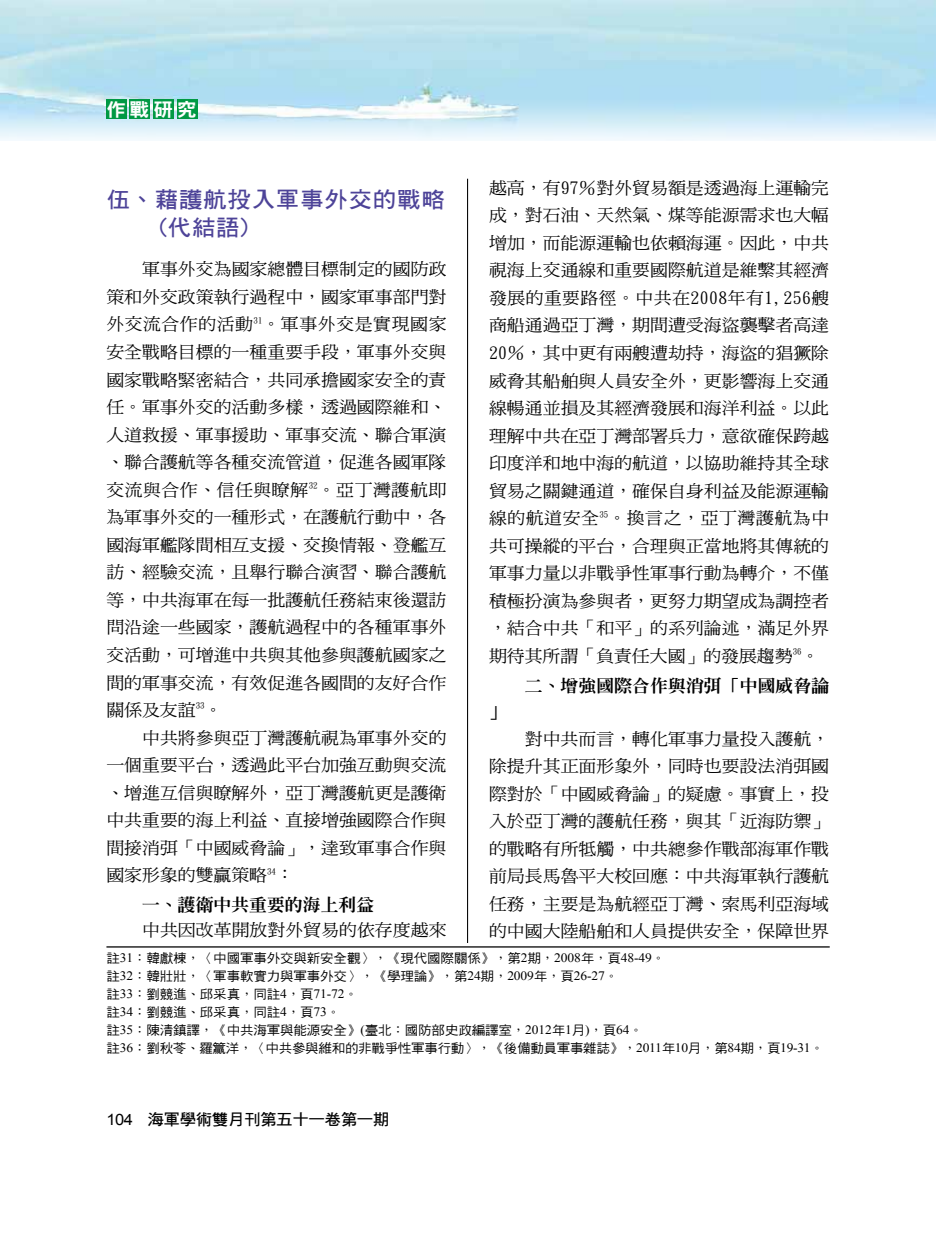
<style>
.page{position:relative;width:936px;height:1234px;background:#fff}
.page>*{position:absolute;margin:0;border:0;box-sizing:border-box;transform-origin:0 0}
.t1{font:22.2px/27.5px "DF Hei Bd HK BF";letter-spacing:.035em;color:#4d4398;scale:1.05 1}
.t2{font:18.6px "DFN Hei XB HK BF";color:#fff;scale:1.05 1}
.t3{font:16.95px/27.5px "DF Ming Md HK BF";color:#000;text-align:justify;scale:1.05 1}
.t4{font:800 16.95px "Inn Ming";letter-spacing:.005em;color:#000;scale:1.05 1}
.t5{font:15.6px "DF Hei Bd HK BF";letter-spacing:-.025em;color:#000;scale:1.05 1}
.t6{font:12.9px/18px "DF Hei Md HK BF";letter-spacing:-.01em;color:#000;scale:1.05 1}
.s1{font-family:"Times New Roman"}
.s2{font-family:"DF Kai Shu SB Estd BF"}
.s3{font-family:"Arial"}
</style>
<div class="page">
<img style="left:0;top:0;width:935px;height:140px">
<hr style="left:467px;top:179px;width:1px;height:871px;background:#000">
<div style="left:106px;top:99px;width:20px;height:20px;background:#094"></div>
<div style="left:130px;top:99px;width:20px;height:20px;background:#094"></div>
<div style="left:153px;top:99px;width:21px;height:20px;background:#094"></div>
<div style="left:177px;top:99px;width:20px;height:20px;background:#094"></div>
<div style="left:106px;top:942px;width:723px;height:116px;background:#fff"></div>
<hr style="left:106px;top:946px;width:723px;height:1px;background:#000">
<p class="t2" style="left:106px;top:100px;width:88px">作戰研究</p>
<p class="t3" style="left:489px;top:174px;width:325px">越高，有97％對外貿易額是透過海上運輸完成，對石油、天然氣、煤等能源需求也大幅增加，而能源運輸也依賴海運。因此，中共視海上交通線和重要國際航道是維繫其經濟發展的重要路徑。中共在2008年有1,256艘商船通過亞丁灣，期間遭受海盜襲擊者高達20％，其中更有兩艘遭劫持，海盜的猖獗除威脅其船舶與人員安全外，更影響海上交通線暢通並損及其經濟發展和海洋利益。以此理解中共在亞丁灣部署兵力，意欲確保跨越印度洋和地中海的航道，以協助維持其全球貿易之關鍵通道，確保自身利益及能源運輸線的航道安全<sup>35</sup>。換言之，亞丁灣護航為中共可操縱的平台，合理與正當地將其傳統的軍事力量以非戰爭性軍事行動為轉介，不僅積極扮演為參與者，更努力期望成為調控者，結合中共「和平」的系列論述，滿足外界期待其所謂「負責任大國」的發展趨勢<sup>36</sup>。</p>
<p class="t4" style="left:524px;top:677px;width:291px">二、增強國際合作與消弭「中國威脅論</p>
<p class="t4" style="left:489px;top:704px;width:18px">」</p>
<p class="t3" style="left:489px;top:724px;width:325px;text-indent:36px">對中共而言，轉化軍事力量投入護航，除提升其正面形象外，同時也要設法消弭國際對於「中國威脅論」的疑慮。事實上，投入於亞丁灣的護航任務，與其「近海防禦」的戰略有所牴觸，中共總參作戰部海軍作戰前局長馬魯平大校回應：中共海軍執行護航任務，主要是為航經亞丁灣、索馬利亞海域的中國大陸船舶和人員提供安全，保障世界</p>
<p class="t6" style="left:106px;top:948px;width:684px">註<span class="s1">31</span><span class="s2">：</span>韓獻棟<span class="s2">，〈</span>中國軍事外交與新安全觀<span class="s2">〉，《</span>現代國際關係<span class="s2">》，</span>第<span class="s1">2</span>期<span class="s2">，</span><span class="s1">2008</span>年<span class="s2">，</span>頁<span class="s1">48-49</span><span class="s2">。<br></span>註<span class="s1">32</span><span class="s2">：</span>韓壯壯<span class="s2">，〈</span>軍事軟實力與軍事外交<span class="s2">〉，《</span>學理論<span class="s2">》，</span>第<span class="s1">24</span>期<span class="s2">，</span><span class="s1">2009</span>年<span class="s2">，</span>頁<span class="s1">26-27</span><span class="s2">。<br></span>註<span class="s1">33</span><span class="s2">：</span>劉競進<span class="s2">、</span>邱采真<span class="s2">，</span>同註<span class="s1">4</span><span class="s2">，</span>頁<span class="s1">71-72</span><span class="s2">。<br></span>註<span class="s1">34</span><span class="s2">：</span>劉競進<span class="s2">、</span>邱采真<span class="s2">，</span>同註<span class="s1">4</span><span class="s2">，</span>頁<span class="s1">73</span><span class="s2">。<br></span>註<span class="s1">35</span><span class="s2">：</span>陳清鎮譯<span class="s2">，《</span>中共海軍與能源安全<span class="s2">》</span><span class="s1">(</span>臺北<span class="s2">：</span>國防部史政編譯室<span class="s2">，</span><span class="s1">2012</span>年<span class="s1">1</span>月<span class="s1">)</span><span class="s2">，</span>頁<span class="s1">64</span><span class="s2">。<br></span>註<span class="s1">36</span><span class="s2">：</span>劉秋苓<span class="s2">、</span>羅籯洋<span class="s2">，〈</span>中共參與維和的非戰爭性軍事行動<span class="s2">〉，《</span>後備動員軍事雜誌<span class="s2">》，</span><span class="s1">2011</span>年<span class="s1">10</span>月<span class="s2">，</span>第<span class="s1">84</span>期<span class="s2">，</span>頁<span class="s1">19-31</span><span class="s2">。</span></p>
<h1 class="t1" style="left:155px;top:186px;width:277px;text-indent:-49px">伍、藉護航投入軍事外交的戰略(代結語)</h1>
<p class="t3" style="left:106px;top:255px;width:325px;text-indent:36px">軍事外交為國家總體目標制定的國防政策和外交政策執行過程中，國家軍事部門對外交流合作的活動<sup>31</sup>。軍事外交是實現國家安全戰略目標的一種重要手段，軍事外交與國家戰略緊密結合，共同承擔國家安全的責任。軍事外交的活動多樣，透過國際維和、人道救援、軍事援助、軍事交流、聯合軍演、聯合護航等各種交流管道，促進各國軍隊交流與合作、信任與瞭解<sup>32</sup>。亞丁灣護航即為軍事外交的一種形式，在護航行動中，各國海軍艦隊間相互支援、交換情報、登艦互訪、經驗交流，且舉行聯合演習、聯合護航等，中共海軍在每一批護航任務結束後還訪問沿途一些國家，護航過程中的各種軍事外交活動，可增進中共與其他參與護航國家之間的軍事交流，有效促進各國間的友好合作關係及友誼<sup>33</sup>。</p>
<p class="t3" style="left:106px;top:723px;width:325px;text-indent:36px">中共將參與亞丁灣護航視為軍事外交的一個重要平台，透過此平台加強互動與交流、增進互信與瞭解外，亞丁灣護航更是護衛中共重要的海上利益、直接增強國際合作與間接消弭「中國威脅論」，達致軍事合作與國家形象的雙贏策略<sup>34</sup>：</p>
<p class="t4" style="left:142px;top:896px;width:222px">一、護衛中共重要的海上利益</p>
<p class="t3" style="left:142px;top:916px;width:291px">中共因改革開放對外貿易的依存度越來</p>
<p class="t5" style="left:106px;top:1111px;width:271px"><span class="s3">104</span> 海軍學術雙月刊第五十一卷第一期</p>
</div>
